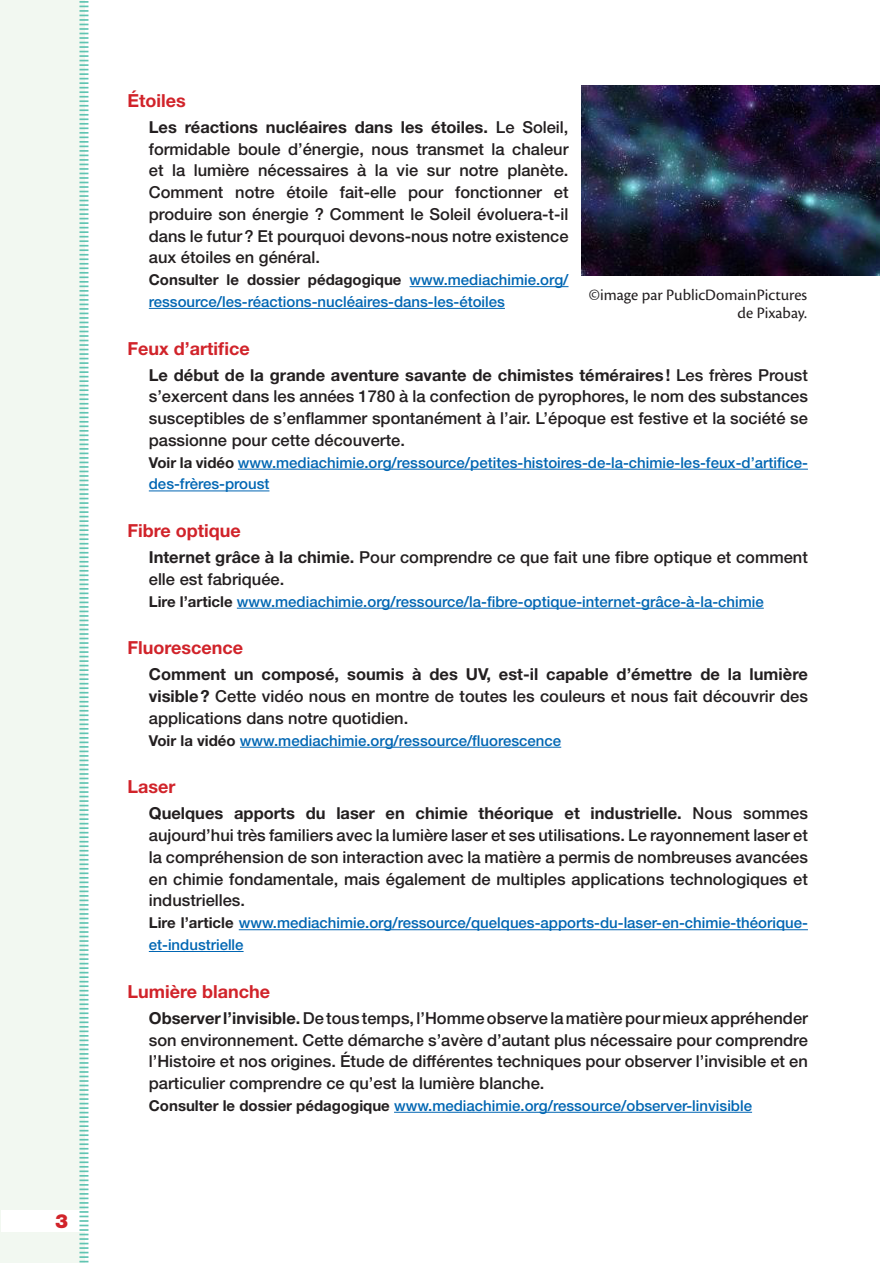
<style>
.page{position:relative;width:893px;height:1263px;background:#fff}
.page>*{position:absolute;margin:0;border:0;box-sizing:border-box;transform-origin:0 0}
.t1{font:900 19.5px "Helvetica Neue LT Std";color:#d1232a}
.Tx_Consigne_Questions{font:700 18px "Helvetica Neue LT Std";color:#d1232a}
.Tx_Consigne_Questions-2{font:500 16.5px/21.8px "Helvetica Neue LT Std";color:#231f20;text-align:justify}
.Légende{font:16.5px/18.8px "Cronos Pro";color:#231f20;text-align:right}
.Tx_Consigne_Questions-3{font:500 15px/21.8px "Helvetica Neue LT Std";color:#0166b3}
.s1{font-weight:700}
.s2{font-weight:700;color:#231f20}
</style>
<div class="page">
<div style="left:0;top:0;width:85px;height:1263px;background:#f2f8f1"></div>
<div style="left:1px;top:1210px;width:84px;height:22px;background:#fff"></div>
<svg style="left:79px;top:1px;width:10px;height:1262px"></svg>
<hr style="left:410px;top:286px;width:158px;height:1px;background:#0166b3">
<hr style="left:149px;top:308px;width:356px;height:1px;background:#0166b3">
<hr style="left:238px;top:469px;width:570px;height:1px;background:#0166b3">
<hr style="left:149px;top:490px;width:120px;height:1px;background:#0166b3">
<hr style="left:237px;top:608px;width:527px;height:1px;background:#0166b3">
<hr style="left:240px;top:747px;width:321px;height:1px;background:#0166b3">
<hr style="left:239px;top:929px;width:569px;height:1px;background:#0166b3">
<hr style="left:149px;top:951px;width:95px;height:1px;background:#0166b3">
<hr style="left:394px;top:1112px;width:358px;height:1px;background:#0166b3">
<img style="left:581px;top:85px;width:299px;height:190px">
<p class="t1" style="left:55px;top:1210px;width:15px">3</p>
<p class="Tx_Consigne_Questions" style="left:128px;top:89px;width:60px">Étoiles</p>
<p class="Tx_Consigne_Questions-2" style="left:149px;top:116px;width:421px"><span class="s1">Les réactions nucléaires dans les étoiles.</span> Le Soleil, formidable boule d’énergie, nous transmet la chaleur et la lumière nécessaires à la vie sur notre planète.<br>Comment notre étoile fait-elle pour fonctionner et produire son énergie ? Comment le Soleil évoluera-t-il dans le futur? Et pourquoi devons-nous notre existence aux étoiles en général.</p>
<p class="Tx_Consigne_Questions-3" style="left:149px;top:269px;width:421px"><span class="s2">Consulter le dossier pédagogique</span> www.mediachimie.org/ ressource/les-réactions-nucléaires-dans-les-étoiles</p>
<p class="Tx_Consigne_Questions" style="left:128px;top:337px;width:124px">Feux d’artifice</p>
<p class="Tx_Consigne_Questions-2" style="left:149px;top:364px;width:661px"><span class="s1">Le début de la grande aventure savante de chimistes téméraires!</span> Les frères Proust s’exercent dans les années 1780 à la confection de pyrophores, le nom des substances susceptibles de s’enflammer spontanément à l’air. L’époque est festive et la société se passionne pour cette découverte.</p>
<p class="Tx_Consigne_Questions-3" style="left:149px;top:451px;width:661px"><span class="s2">Voir la vidéo</span> www.mediachimie.org/ressource/petites-histoires-de-la-chimie-les-feux-d’artifice&shy;des-frères-proust</p>
<p class="Tx_Consigne_Questions" style="left:128px;top:520px;width:115px">Fibre optique</p>
<p class="Tx_Consigne_Questions-2" style="left:149px;top:546px;width:661px"><span class="s1">Internet grâce à la chimie.</span> Pour comprendre ce que fait une fibre optique et comment elle est fabriquée.</p>
<p class="Tx_Consigne_Questions-3" style="left:149px;top:590px;width:616px"><span class="s2">Lire l’article</span> www.mediachimie.org/ressource/la-fibre-optique-internet-grâce-à-la-chimie</p>
<p class="Tx_Consigne_Questions" style="left:128px;top:637px;width:117px">Fluorescence</p>
<p class="Tx_Consigne_Questions-2" style="left:149px;top:663px;width:661px"><span class="s1">Comment un composé, soumis à des UV, est-il capable d’émettre de la lumière visible?</span> Cette vidéo nous en montre de toutes les couleurs et nous fait découvrir des applications dans notre quotidien.</p>
<p class="Tx_Consigne_Questions-3" style="left:149px;top:729px;width:414px"><span class="s2">Voir la vidéo</span> www.mediachimie.org/ressource/fluorescence</p>
<p class="Tx_Consigne_Questions" style="left:128px;top:776px;width:50px">Laser</p>
<p class="Tx_Consigne_Questions-2" style="left:149px;top:802px;width:661px"><span class="s1">Quelques apports du laser en chimie théorique et industrielle.</span> Nous sommes aujourd’hui très familiers avec la lumière laser et ses utilisations. Le rayonnement laser et la compréhension de son interaction avec la matière a permis de nombreuses avancées en chimie fondamentale, mais également de multiples applications technologiques et industrielles.</p>
<p class="Tx_Consigne_Questions-3" style="left:149px;top:912px;width:661px"><span class="s2">Lire l’article</span> www.mediachimie.org/ressource/quelques-apports-du-laser-en-chimie-théorique&shy;et-industrielle</p>
<p class="Tx_Consigne_Questions" style="left:128px;top:980px;width:144px">Lumière blanche</p>
<p class="Tx_Consigne_Questions-2" style="left:149px;top:1007px;width:661px"><span class="s1">Observer l’invisible.</span> De tous temps, l’Homme observe la matière pour mieux appréhender son environnement. Cette démarche s’avère d’autant plus nécessaire pour comprendre l’Histoire et nos origines. Étude de différentes techniques pour observer l’invisible et en particulier comprendre ce qu’est la lumière blanche.</p>
<p class="Tx_Consigne_Questions-3" style="left:149px;top:1094px;width:605px"><span class="s2">Consulter le dossier pédagogique</span> www.mediachimie.org/ressource/observer-linvisible</p>
<p class="Légende" style="left:589px;top:285px;width:220px">©image par PublicDomainPictures de Pixabay.</p>
</div>
